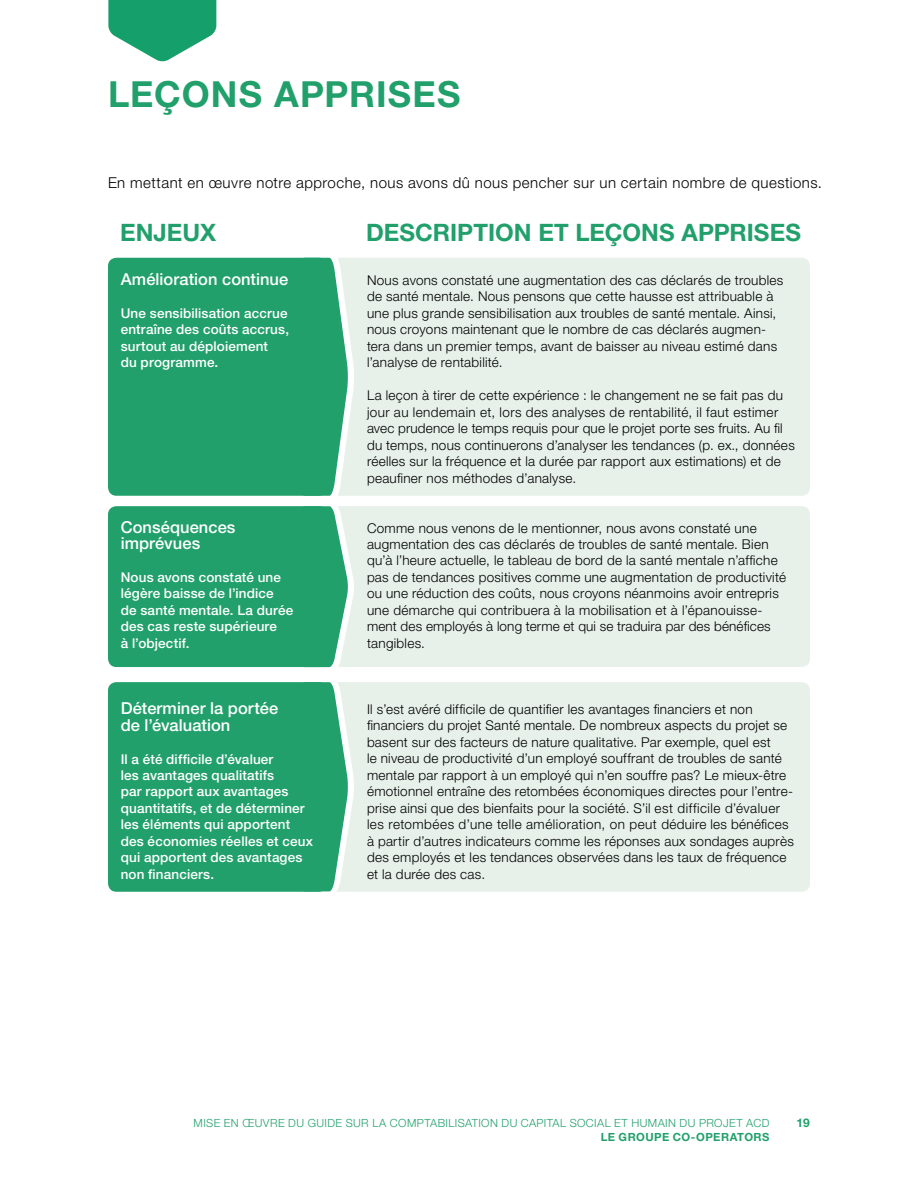
<style>
.page{position:relative;width:918px;height:1188px;background:#fff}
.page>*{position:absolute;margin:0;border:0;box-sizing:border-box;transform-origin:0 0}
.t1{font:700 36px "Helvetica Neue LT Std";letter-spacing:.03em;color:#21a06b}
.t2{font:700 24px "Helvetica Neue LT Std";color:#21a06b}
.t3{font:500 16.5px/16.5px "Helvetica Neue LT Std";letter-spacing:.005em;color:#fff}
.t4{font:300 15px "Helvetica Neue LT Std";letter-spacing:.03em;color:#000}
.t5{font:300 13.5px/16.5px "Helvetica Neue LT Std";letter-spacing:.02em;color:#000}
.t6{font:500 13.5px/16.5px "Helvetica Neue LT Std";letter-spacing:.01em;color:#fff}
.t7{font:700 12px "Helvetica Neue LT Std";color:#21a06b}
.t8{font:300 11.25px "Helvetica Neue LT Std";letter-spacing:.035em;color:#21a06b}
.t9{font:700 11.25px "Helvetica Neue LT Std";letter-spacing:.04em;color:#21a06b}
</style>
<div class="page">
<svg style="left:108px;top:0;width:108px;height:62px"></svg>
<div style="left:327px;top:258px;width:483px;height:238px;background:#e7f1ea;border-radius:9px"></div>
<svg style="left:286px;top:257px;width:68px;height:239px"></svg>
<div style="left:108px;top:258px;width:219px;height:238px;background:#21a06b;border-radius:9px"></div>
<div style="left:327px;top:506px;width:483px;height:161px;background:#e7f1ea;border-radius:9px"></div>
<svg style="left:303px;top:506px;width:51px;height:162px"></svg>
<div style="left:108px;top:506px;width:219px;height:161px;background:#21a06b;border-radius:9px"></div>
<div style="left:327px;top:682px;width:483px;height:210px;background:#e7f1ea;border-radius:9px"></div>
<svg style="left:321px;top:682px;width:33px;height:210px"></svg>
<div style="left:108px;top:682px;width:219px;height:210px;background:#21a06b;border-radius:9px"></div>
<h2 class="t1" style="left:108px;top:72px;width:354px">LEÇONS APPRISES</h2>
<p class="t4" style="left:108px;top:174px;width:716px">En mettant en œuvre notre approche, nous avons dû nous pencher sur un certain nombre de questions.</p>
<p class="t2" style="left:120px;top:217px;width:98px">ENJEUX</p>
<p class="t2" style="left:366px;top:217px;width:436px">DESCRIPTION ET LEÇONS APPRISES</p>
<p class="t5" style="left:367px;top:272px;width:418px">Nous avons constaté une augmentation des cas déclarés de troubles de santé mentale. Nous pensons que cette hausse est attribuable à une plus grande sensibilisation aux troubles de santé mentale. Ainsi, nous croyons maintenant que le nombre de cas déclarés augmen&shy;tera dans un premier temps, avant de baisser au niveau estimé dans l’analyse de rentabilité.</p>
<p class="t5" style="left:367px;top:387px;width:429px">La leçon à tirer de cette expérience : le changement ne se fait pas du jour au lendemain et, lors des analyses de rentabilité, il faut estimer avec prudence le temps requis pour que le projet porte ses fruits. Au fil du temps, nous continuerons d’analyser les tendances (p. ex., données réelles sur la fréquence et la durée par rapport aux estimations) et de peaufiner nos méthodes d’analyse.</p>
<p class="t3" style="left:121px;top:271px;width:169px">Amélioration continue</p>
<p class="t6" style="left:121px;top:305px;width:170px">Une sensibilisation accrue entraîne des coûts accrus, surtout au déploiement<br>du programme.</p>
<p class="t3" style="left:121px;top:518px;width:116px">Conséquences imprévues</p>
<p class="t6" style="left:121px;top:569px;width:174px">Nous avons constaté une légère baisse de l’indice<br>de santé mentale. La durée des cas reste supérieure<br>à l’objectif.</p>
<p class="t3" style="left:121px;top:700px;width:159px">Déterminer la portée de l’évaluation</p>
<p class="t6" style="left:121px;top:750px;width:194px">Il a été difficile d’évaluer<br>les avantages qualitatifs<br>par rapport aux avantages quantitatifs, et de déterminer les éléments qui apportent des économies réelles et ceux qui apportent des avantages non financiers.</p>
<p class="t5" style="left:367px;top:519px;width:421px">Comme nous venons de le mentionner, nous avons constaté une augmentation des cas déclarés de troubles de santé mentale. Bien qu’à l’heure actuelle, le tableau de bord de la santé mentale n’affiche pas de tendances positives comme une augmentation de productivité ou une réduction des coûts, nous croyons néanmoins avoir entrepris une démarche qui contribuera à la mobilisation et à l’épanouisse&shy;ment des employés à long terme et qui se traduira par des bénéfices tangibles.</p>
<p class="t5" style="left:367px;top:701px;width:428px">Il s’est avéré difficile de quantifier les avantages financiers et non financiers du projet Santé mentale. De nombreux aspects du projet se basent sur des facteurs de nature qualitative. Par exemple, quel est<br>le niveau de productivité d’un employé souffrant de troubles de santé mentale par rapport à un employé qui n’en souffre pas? Le mieux-être émotionnel entraîne des retombées économiques directes pour l’entre&shy;prise ainsi que des bienfaits pour la société. S’il est difficile d’évaluer les retombées d’une telle amélioration, on peut déduire les bénéfices à partir d’autres indicateurs comme les réponses aux sondages auprès des employés et les tendances observées dans les taux de fréquence et la durée des cas.</p>
<p class="t8" style="left:194px;top:1116px;width:577px">MISE EN ŒUVRE DU GUIDE SUR LA COMPTABILISATION DU CAPITAL SOCIAL ET HUMAIN DU PROJET ACD</p>
<p class="t7" style="left:797px;top:1116px;width:15px">19</p>
<p class="t9" style="left:601px;top:1130px;width:170px">LE GROUPE CO-OPERATORS</p>
</div>
